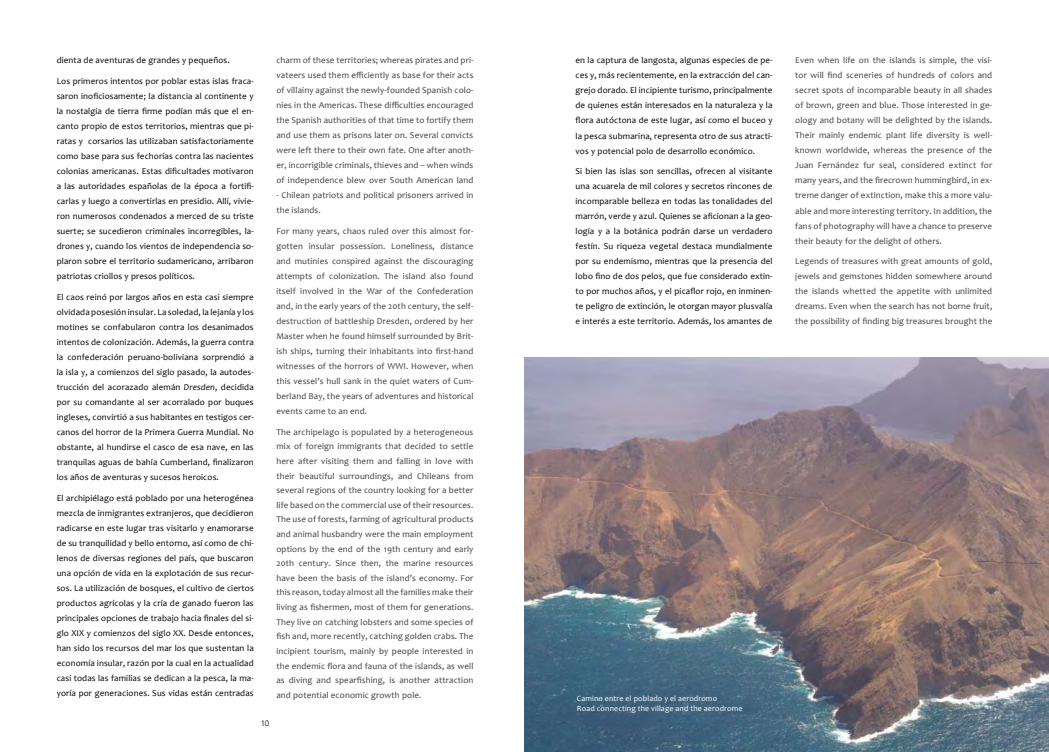
<style>
.page{position:relative;width:1049px;height:752px;background:#fff}
.page>*{position:absolute;margin:0;border:0;box-sizing:border-box;transform-origin:0 0}
.t1{font:9px/15px "Candara";letter-spacing:.015em;color:#000;text-align:justify}
.t2{font:9px/15px "Candara";letter-spacing:.015em;color:#3e3e40;text-align:justify}
.t3{font:8px/10px "Candara";letter-spacing:.015em;color:#fff}
.t4{font:300 8px "Univers LT Std";color:#000}
.s1{font-style:italic}
</style>
<div class="page">
<img style="left:524px;top:357px;width:525px;height:394px">
<p class="t1" style="left:57px;top:53px;width:174px">dienta de aventuras de grandes y pequeños.</p>
<p class="t1" style="left:57px;top:73px;width:199px">Los primeros intentos por poblar estas islas fraca&shy;saron inoficiosamente; la distancia al continente y la nostalgia de tierra firme podían más que el en&shy;canto propio de estos territorios, mientras que pi&shy;ratas y corsarios las utilizaban satisfactoriamente como base para sus fechorías contra las nacientes colonias americanas. Estas dificultades motivaron a las autoridades españolas de la época a fortifi&shy;carlas y luego a convertirlas en presidio. Allí, vivie&shy;ron numerosos condenados a merced de su triste suerte; se sucedieron criminales incorregibles, la&shy;drones y, cuando los vientos de independencia so&shy;plaron sobre el territorio sudamericano, arribaron patriotas criollos y presos políticos.</p>
<p class="t1" style="left:57px;top:289px;width:199px">El caos reinó por largos años en esta casi siempre olvidada posesión insular. La soledad, la lejanía y los motines se confabularon contra los desanimados intentos de colonización. Además, la guerra contra la confederación peruano-boliviana sorprendió a la isla y, a comienzos del siglo pasado, la autodes&shy;trucción del acorazado alemán <span class="s1">Dresden</span>, decidida por su comandante al ser acorralado por buques ingleses, convirtió a sus habitantes en testigos cer&shy;canos del horror de la Primera Guerra Mundial. No obstante, al hundirse el casco de esa nave, en las tranquilas aguas de bahía Cumberland, finalizaron los años de aventuras y sucesos heroicos.</p>
<p class="t1" style="left:57px;top:490px;width:199px">El archipiélago está poblado por una heterogénea mezcla de inmigrantes extranjeros, que decidieron radicarse en este lugar tras visitarlo y enamorarse de su tranquilidad y bello entorno, así como de chi&shy;lenos de diversas regiones del país, que buscaron una opción de vida en la explotación de sus recur&shy;sos. La utilización de bosques, el cultivo de ciertos productos agrícolas y la cría de ganado fueron las principales opciones de trabajo hacia finales del si&shy;glo XIX y comienzos del siglo XX. Desde entonces, han sido los recursos del mar los que sustentan la economía insular, razón por la cual en la actualidad casi todas las familias se dedican a la pesca, la ma&shy;yoría por generaciones. Sus vidas están centradas</p>
<p class="t2" style="left:276px;top:53px;width:199px">charm of these territories; whereas pirates and pri&shy;vateers used them efficiently as base for their acts of villainy against the newly-founded Spanish colo&shy;nies in the Americas. These difficulties encouraged the Spanish authorities of that time to fortify them and use them as prisons later on. Several convicts were left there to their own fate. One after anoth&shy;er, incorrigible criminals, thieves and – when winds of independence blew over South American land</p>
<p class="t2" style="left:276px;top:188px;width:199px">- Chilean patriots and political prisoners arrived in the islands.</p>
<p class="t2" style="left:276px;top:223px;width:199px">For many years, chaos ruled over this almost for&shy;gotten insular possession. Loneliness, distance and mutinies conspired against the discouraging attempts of colonization. The island also found itself involved in the War of the Confederation and, in the early years of the 20th century, the self&shy;destruction of battleship Dresden, ordered by her Master when he found himself surrounded by Brit&shy;ish ships, turning their inhabitants into first-hand witnesses of the horrors of WWI. However, when this vessel’s hull sank in the quiet waters of Cum&shy;berland Bay, the years of adventures and historical events came to an end.</p>
<p class="t2" style="left:276px;top:424px;width:199px;line-height:14.6px">The archipelago is populated by a heterogeneous mix of foreign immigrants that decided to settle here after visiting them and falling in love with their beautiful surroundings, and Chileans from several regions of the country looking for a better life based on the commercial use of their resources.<br>The use of forests, farming of agricultural products and animal husbandry were the main employment options by the end of the 19th century and early 20th century. Since then, the marine resources have been the basis of the island’s economy. For this reason, today almost all the families make their living as fishermen, most of them for generations.<br>They live on catching lobsters and some species of fish and, more recently, catching golden crabs. The incipient tourism, mainly by people interested in the endemic flora and fauna of the islands, as well as diving and spearfishing, is another attraction and potential economic growth pole.</p>
<p class="t4" style="left:261px;top:717px;width:10px">10</p>
<p class="t1" style="left:575px;top:53px;width:199px">en la captura de langosta, algunas especies de pe&shy;ces y, más recientemente, en la extracción del can&shy;grejo dorado. El incipiente turismo, principalmente de quienes están interesados en la naturaleza y la flora autóctona de este lugar, así como el buceo y la pesca submarina, representa otro de sus atracti&shy;vos y potencial polo de desarrollo económico.</p>
<p class="t1" style="left:575px;top:164px;width:199px">Si bien las islas son sencillas, ofrecen al visitante una acuarela de mil colores y secretos rincones de incomparable belleza en todas las tonalidades del marrón, verde y azul. Quienes se aficionan a la geo&shy;logía y a la botánica podrán darse un verdadero festín. Su riqueza vegetal destaca mundialmente por su endemismo, mientras que la presencia del lobo fino de dos pelos, que fue considerado extin&shy;to por muchos años, y el picaflor rojo, en inminen&shy;te peligro de extinción, le otorgan mayor plusvalía e interés a este territorio. Además, los amantes de</p>
<p class="t2" style="left:795px;top:53px;width:199px">Even when life on the islands is simple, the visi&shy;tor will find sceneries of hundreds of colors and secret spots of incomparable beauty in all shades of brown, green and blue. Those interested in ge&shy;ology and botany will be delighted by the islands.<br>Their mainly endemic plant life diversity is well&shy;known worldwide, whereas the presence of the Juan Fernández fur seal, considered extinct for many years, and the firecrown hummingbird, in ex&shy;treme danger of extinction, make this a more valu&shy;able and more interesting territory. In addition, the fans of photography will have a chance to preserve their beauty for the delight of others.</p>
<p class="t2" style="left:795px;top:253px;width:199px">Legends of treasures with great amounts of gold, jewels and gemstones hidden somewhere around the islands whetted the appetite with unlimited dreams. Even when the search has not borne fruit, the possibility of finding big treasures brought the</p>
<p class="t3" style="left:577px;top:692px;width:167px">Camino entre el poblado y el aerodromo<br>Road connecting the village and the aerodrome</p>
</div>
